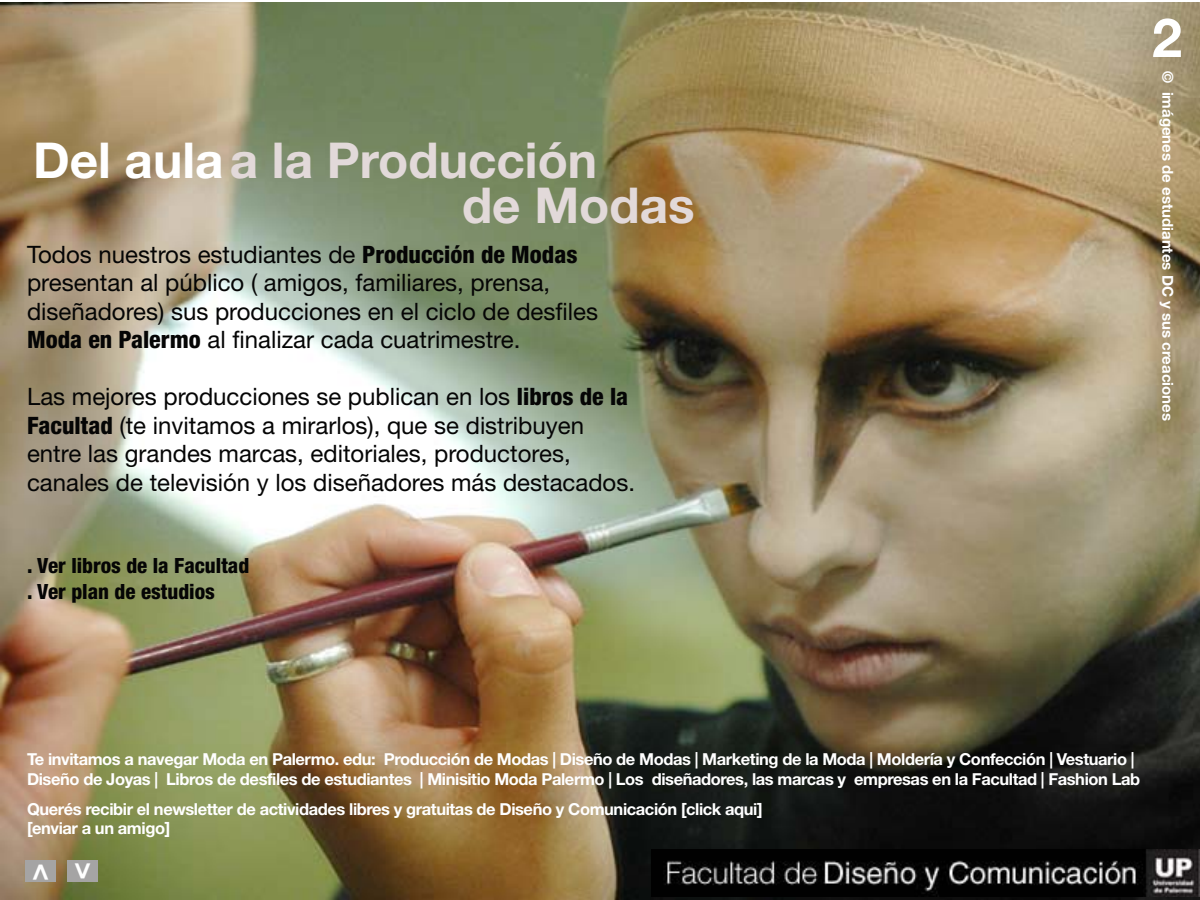
<style>
.page{position:relative;width:1200px;height:900px;background:#fff}
.page>*{position:absolute;margin:0;border:0;box-sizing:border-box;transform-origin:0 0}
.t1{font:700 54px "Helvetica Neue";color:#fff}
.t2{font:700 49.5px "Helvetica Neue";color:#e2d9d9}
.t3{font:700 29.7px "Helvetica Neue";color:#fff}
.t4{font:24px/28.5px "Helvetica Neue";color:#050505}
.t5{font:800 condensed 21px/25.5px "Helvetica Neue";color:#050505}
.t6{font:700 16.5px/19.5px "Helvetica Neue";letter-spacing:-.025em;color:#fff}
.t7{font:700 15px "Helvetica Neue";color:#fff}
.s1{color:#fff}
.s2{font-weight:800;font-stretch:condensed}
</style>
<div class="page">
<img style="left:0;top:3px;width:1200px;height:897px">
<div style="left:67px;top:861px;width:30px;height:21px;background:#a5a4a4"></div>
<img style="left:651px;top:849px;width:549px;height:48px">
<div style="left:26px;top:861px;width:30px;height:21px;background:#a5a4a4"></div>
<h2 class="t2" style="left:33px;top:130px;width:566px"><span class="s1">Del aula</span> a la Producción</h2>
<h2 class="t2" style="left:462px;top:175px;width:234px">de Modas</h2>
<p class="t4" style="left:27px;top:240px;width:573px">Todos nuestros estudiantes de <span class="s2">Producción de Modas </span>presentan al público ( amigos, familiares, prensa, diseñadores) sus producciones en el ciclo de desfiles <span class="s2">Moda en Palermo</span> al finalizar cada cuatrimestre.</p>
<p class="t4" style="left:27px;top:382px;width:610px">Las mejores producciones se publican en los <span class="s2">libros de la Facultad</span> (te invitamos a mirarlos), que se distribuyen entre las grandes marcas, editoriales, productores, canales de televisión y los diseñadores más destacados.</p>
<p class="t5" style="left:27px;top:553px;width:224px">. Ver libros de la Facultad . Ver plan de estudios</p>
<h1 class="t1" style="left:1152px;top:4px;width:32px">2</h1>
<p class="t7" style="left:1177px;top:71px;width:351px;rotate:90deg">© imágenes de estudiantes DC y sus creaciones</p>
<p class="t6" style="left:27px;top:749px;width:1115px">Te invitamos a navegar Moda en Palermo. edu: Producción de Modas | Diseño de Modas | Marketing de la Moda | Moldería y Confección | Vestuario |<br>Diseño de Joyas | Libros de desfiles de estudiantes | Minisitio Moda Palermo | Los diseñadores, las marcas y empresas en la Facultad | Fashion Lab</p>
<p class="t6" style="left:27px;top:799px;width:737px">Querés recibir el newsletter de actividades libres y gratuitas de Diseño y Comunicación [click aqui] [enviar a un amigo]</p>
<p class="t3" style="left:19px;top:881px;width:19px;rotate:-90deg">&gt;</p>
<p class="t3" style="left:104px;top:862px;width:19px;rotate:90deg">&gt;</p>
</div>
